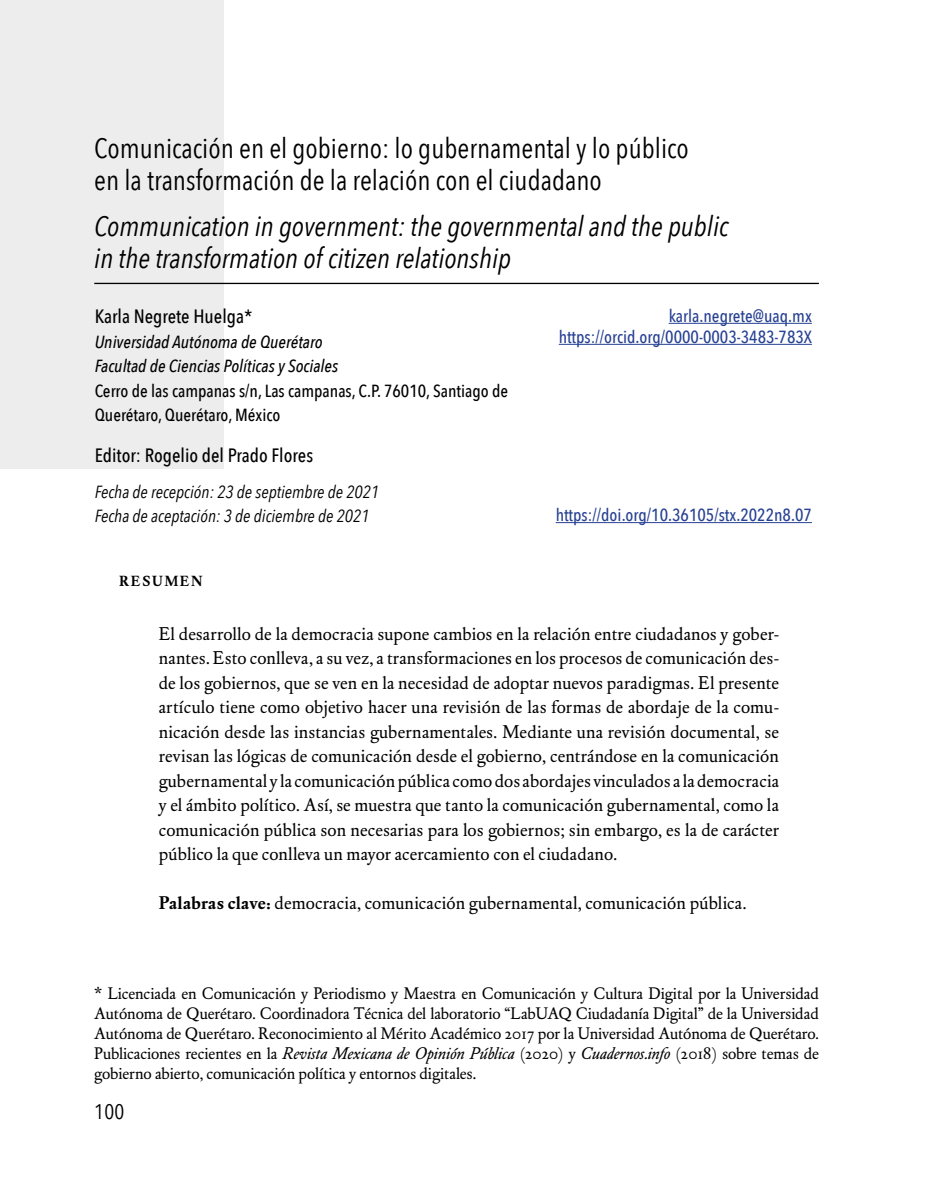
<style>
.page{position:relative;width:943px;height:1191px;background:#fff}
.page>*{position:absolute;margin:0;border:0;box-sizing:border-box;transform-origin:0 0}
.tit_1{font:28px/31.5px "Avenir Next Condensed";color:#000}
.tit_1_INGLES{font:italic 28px/31.5px "Avenir Next Condensed";color:#000}
.t1{font:21px "Avenir Next Condensed";color:#000}
.autor_NO_CAB{font:500 19.25px "Avenir Next Condensed";color:#000}
.autor{font:500 19.25px "Avenir Next Condensed";color:#000}
.RESUMEN{font:18.38px/24.5px "DTL Elzevir ST";letter-spacing:.015em;color:#000;text-align:justify}
.CORREO{font:500 17.5px "Avenir Next Condensed";color:#274193}
.DATOS_AUTOR{font:500 17.5px/24.5px "Avenir Next Condensed";color:#000}
.DATOS_AUTOR-2{font:italic 17.5px "Avenir Next Condensed";color:#000}
.DATOS_AUTOR-3{font:italic 500 17.5px "Avenir Next Condensed";color:#000}
.footnote{font:16.62px/20.1px "DTL Elzevir ST";color:#000;text-align:justify}
.Bibliogr{font:700 14.7px "DTL Elzevir ST";letter-spacing:.09em;color:#000}
.s1{font-weight:700}
.s2{font-size:17.5px}
.s3{font-style:italic}
</style>
<div class="page">
<div style="left:0;top:0;width:223px;height:469px;background:#ededed"></div>
<hr style="left:94px;top:283px;width:725px;height:1px;background:#000">
<hr style="left:668px;top:323px;width:144px;height:1px;background:#274193">
<hr style="left:558px;top:344px;width:254px;height:1px;background:#274193">
<hr style="left:555px;top:522px;width:257px;height:1px;background:#274193">
<p class="tit_1" style="left:94px;top:132px;width:596px">Comunicación en el gobierno: lo gubernamental y lo público en la transformación de la relación con el ciudadano</p>
<p class="tit_1_INGLES" style="left:94px;top:211px;width:635px">Communication in government: the governmental and the public in the transformation of citizen relationship</p>
<p class="autor" style="left:95px;top:305px;width:165px">Karla Negrete Huelga*<sup>1</sup></p>
<p class="DATOS_AUTOR-3" style="left:95px;top:331px;width:229px">Universidad Autónoma de Querétaro</p>
<p class="DATOS_AUTOR-3" style="left:95px;top:356px;width:245px">Facultad de Ciencias Políticas y Sociales</p>
<p class="DATOS_AUTOR" style="left:95px;top:378px;width:415px">Cerro de las campanas s/n, Las campanas, C.P. 76010, Santiago de<br>Querétaro, Querétaro, México</p>
<p class="CORREO" style="left:668px;top:305px;width:145px">karla.negrete@uaq.mx</p>
<p class="CORREO" style="left:558px;top:326px;width:255px">https://orcid.org/0000-0003-3483-783X</p>
<p class="autor_NO_CAB" style="left:95px;top:443px;width:220px">Editor: Rogelio del Prado Flores</p>
<p class="DATOS_AUTOR-2" style="left:95px;top:481px;width:286px">Fecha de recepción: 23 de septiembre de 2021</p>
<p class="DATOS_AUTOR-2" style="left:95px;top:506px;width:276px">Fecha de aceptación: 3 de diciembre de 2021</p>
<p class="CORREO" style="left:555px;top:504px;width:258px">https://doi.org/10.36105/stx.2022n8.07</p>
<p class="Bibliogr" style="left:119px;top:572px;width:85px">RESUMEN</p>
<p class="RESUMEN" style="left:159px;top:621px;width:622px">El desarrollo de la democracia supone cambios en la relación entre ciudadanos y gober&shy;nantes. Esto conlleva, a su vez, a transformaciones en los procesos de comunicación des&shy;de los gobiernos, que se ven en la necesidad de adoptar nuevos paradigmas. El presente artículo tiene como objetivo hacer una revisión de las formas de abordaje de la comu&shy;nicación desde las instancias gubernamentales. Mediante una revisión documental, se revisan las lógicas de comunicación desde el gobierno, centrándose en la comunicación gubernamental y la comunicación pública como dos abordajes vinculados a la democracia y el ámbito político. Así, se muestra que tanto la comunicación gubernamental, como la comunicación pública son necesarias para los gobiernos; sin embargo, es la de carácter público la que conlleva un mayor acercamiento con el ciudadano.</p>
<p class="RESUMEN" style="left:159px;top:891px;width:589px"><span class="s1">Palabras clave:</span> democracia, comunicación gubernamental, comunicación pública.</p>
<p class="footnote" style="left:94px;top:983px;width:726px"><span class="s2">*</span> Licenciada en Comunicación y Periodismo y Maestra en Comunicación y Cultura Digital por la Universidad Autónoma de Querétaro. Coordinadora Técnica del laboratorio “LabUAQ Ciudadanía Digital” de la Universidad Autónoma de Querétaro. Reconocimiento al Mérito Académico 2017 por la Universidad Autónoma de Querétaro.<br>Publicaciones recientes en la <span class="s3">Revista Mexicana de Opinión Pública</span> (2020) y <span class="s3">Cuadernos.info</span> (2018) sobre temas de gobierno abierto, comunicación política y entornos digitales<span class="s2">.</span></p>
<p class="t1" style="left:94px;top:1094px;width:32px">100</p>
</div>
